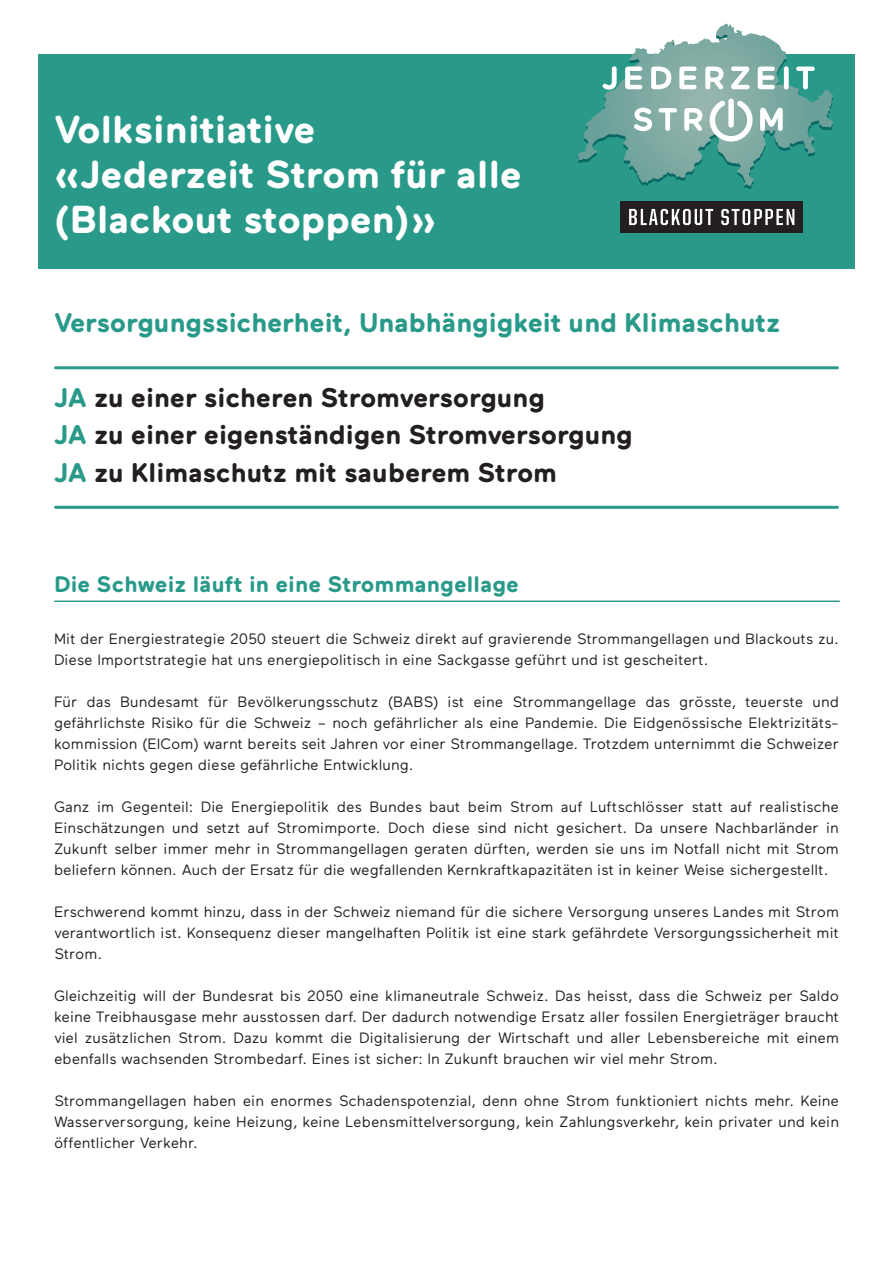
<style>
.page{position:relative;width:893px;height:1263px;background:#fff}
.page>*{position:absolute;margin:0;border:0;box-sizing:border-box;transform-origin:0 0}
.t1{font:700 39px/45px "Maax Rounded";letter-spacing:-.005em;color:#fff}
.t2{font:700 27px/37.5px "Maax Rounded";letter-spacing:-.005em;color:#231f20}
.t3{font:700 27px "Maax Rounded";letter-spacing:-.005em;color:#299a8a}
.t4{font:700 22.5px "Maax Rounded";color:#299a8a}
.t5{font:15px/21px "Maax Rounded";color:#231f20;text-align:justify}
.s1{color:#299a8a}
</style>
<div class="page">
<div style="left:38px;top:54px;width:817px;height:214px;background:#299a8a"></div>
<div style="left:620px;top:201px;width:183px;height:32px;background:#231f20"></div>
<svg style="left:629px;top:209px;width:84px;height:16px"></svg>
<svg style="left:721px;top:209px;width:73px;height:16px"></svg>
<svg style="left:578px;top:24px;width:255px;height:165px"></svg>
<hr style="left:56px;top:366px;width:781px;height:3px;background:#299a8a">
<hr style="left:56px;top:506px;width:781px;height:3px;background:#299a8a">
<hr style="left:55px;top:600px;width:784px;height:2px;background:#299a8a">
<h1 class="t1" style="left:54px;top:107px;width:469px">Volksinitiative «Jederzeit Strom für alle (Blackout stoppen)»</h1>
<h2 class="t3" style="left:54px;top:306px;width:728px">Versorgungssicherheit, Unabhängigkeit und Klimaschutz</h2>
<h2 class="t2" style="left:54px;top:378px;width:580px"><span class="s1">JA</span> zu einer sicheren Stromversorgung<br><span class="s1">JA</span> zu einer eigenständigen Stromversorgung<br><span class="s1">JA</span> zu Klimaschutz mit sauberem Strom</h2>
<h3 class="t4" style="left:54px;top:570px;width:466px">Die Schweiz läuft in eine Strommangellage</h3>
<p class="t5" style="left:54px;top:628px;width:786px">Mit der Energiestrategie 2050 steuert die Schweiz direkt auf gravierende Strommangellagen und Blackouts zu.<br>Diese Importstrategie hat uns energiepolitisch in eine Sackgasse geführt und ist gescheitert.</p>
<p class="t5" style="left:54px;top:691px;width:786px">Für das Bundesamt für Bevölkerungsschutz (BABS) ist eine Strommangellage das grösste, teuerste und gefährlichste Risiko für die Schweiz – noch gefährlicher als eine Pandemie. Die Eidgenössische Elektrizitäts&shy;kommission (ElCom) warnt bereits seit Jahren vor einer Strommangellage. Trotzdem unternimmt die Schweizer Politik nichts gegen diese gefährliche Entwicklung.</p>
<p class="t5" style="left:54px;top:796px;width:786px">Ganz im Gegenteil: Die Energiepolitik des Bundes baut beim Strom auf Luftschlösser statt auf realistische Einschätzungen und setzt auf Stromimporte. Doch diese sind nicht gesichert. Da unsere Nachbarländer in Zukunft selber immer mehr in Strommangellagen geraten dürften, werden sie uns im Notfall nicht mit Strom beliefern können. Auch der Ersatz für die wegfallenden Kernkraftkapazitäten ist in keiner Weise sichergestellt.</p>
<p class="t5" style="left:54px;top:901px;width:786px">Erschwerend kommt hinzu, dass in der Schweiz niemand für die sichere Versorgung unseres Landes mit Strom verantwortlich ist. Konsequenz dieser mangelhaften Politik ist eine stark gefährdete Versorgungssicherheit mit Strom.</p>
<p class="t5" style="left:54px;top:985px;width:786px">Gleichzeitig will der Bundesrat bis 2050 eine klimaneutrale Schweiz. Das heisst, dass die Schweiz per Saldo keine Treibhausgase mehr ausstossen darf. Der dadurch notwendige Ersatz aller fossilen Energieträger braucht viel zusätzlichen Strom. Dazu kommt die Digitalisierung der Wirtschaft und aller Lebensbereiche mit einem ebenfalls wachsenden Strombedarf. Eines ist sicher: In Zukunft brauchen wir viel mehr Strom.</p>
<p class="t5" style="left:54px;top:1090px;width:786px">Strommangellagen haben ein enormes Schadenspotenzial, denn ohne Strom funktioniert nichts mehr. Keine Wasserversorgung, keine Heizung, keine Lebensmittelversorgung, kein Zahlungsverkehr, kein privater und kein öffentlicher Verkehr.</p>
</div>
